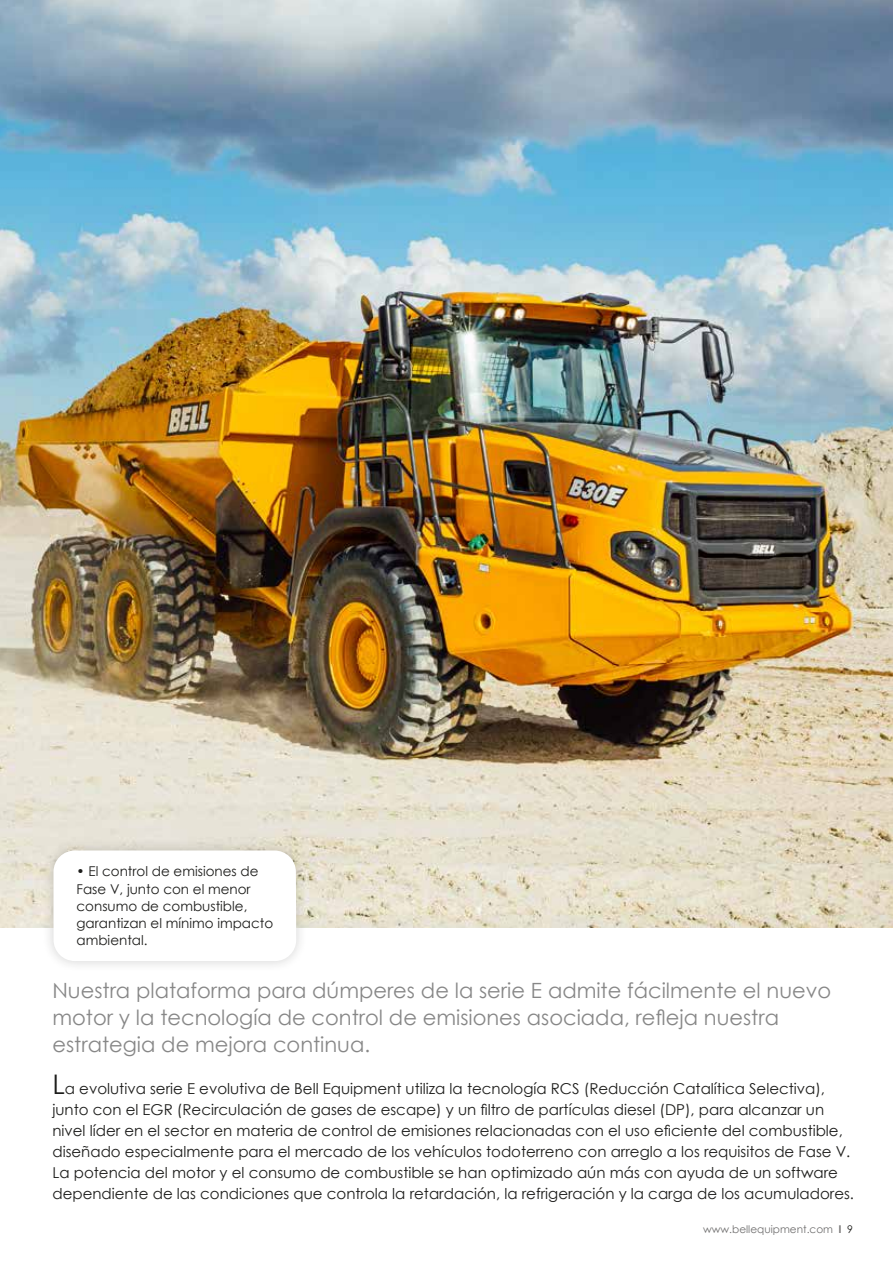
<style>
.page{position:relative;width:893px;height:1263px;background:#fff}
.page>*{position:absolute;margin:0;border:0;box-sizing:border-box;transform-origin:0 0}
.t1{font:21px/27px "Century Gothic";color:#878787}
.t2{font:15px/21px "Century Gothic";color:#1d1d1b}
.t3{font:13.5px/17.2px "Century Gothic";color:#1d1d1b}
.t4{font:10.5px "Century Gothic";color:#706f6f}
.s1{font-size:27px}
.s2{font-weight:700}
.s3{color:#1d1d1b}
</style>
<div class="page">
<img style="left:0;top:0;width:893px;height:928px">
<div style="left:42px;top:839px;width:266px;height:134px;background:#1d1d1b;opacity:.2"></div>
<div style="left:54px;top:850px;width:242px;height:111px;background:#fff;border-radius:21px"></div>
<p class="t3" style="left:77px;top:863px;width:198px">• El control de emisiones de<br>Fase V, junto con el menor consumo de combustible, garantizan el mínimo impacto ambiental.</p>
<h1 class="t1" style="left:52px;top:977px;width:780px">Nuestra plataforma para dúmperes de la serie E admite fácilmente el nuevo motor y la tecnología de control de emisiones asociada, refleja nuestra estrategia de mejora continua.</h1>
<p class="t2" style="left:52px;top:1078px;width:803px"><span class="s1">L</span>a evolutiva serie E evolutiva de Bell Equipment utiliza la tecnología RCS (Reducción Catalítica Selectiva), junto con el EGR (Recirculación de gases de escape) y un filtro de partículas diesel (DP), para alcanzar un nivel líder en el sector en materia de control de emisiones relacionadas con el uso eficiente del combustible, diseñado especialmente para el mercado de los vehículos todoterreno con arreglo a los requisitos de Fase V.<br>La potencia del motor y el consumo de combustible se han optimizado aún más con ayuda de un software dependiente de las condiciones que controla la retardación, la refrigeración y la carga de los acumuladores.</p>
<p class="t4" style="left:703px;top:1223px;width:151px">www.bellequipment.com <span class="s2">l</span> <span class="s3">9</span></p>
</div>
